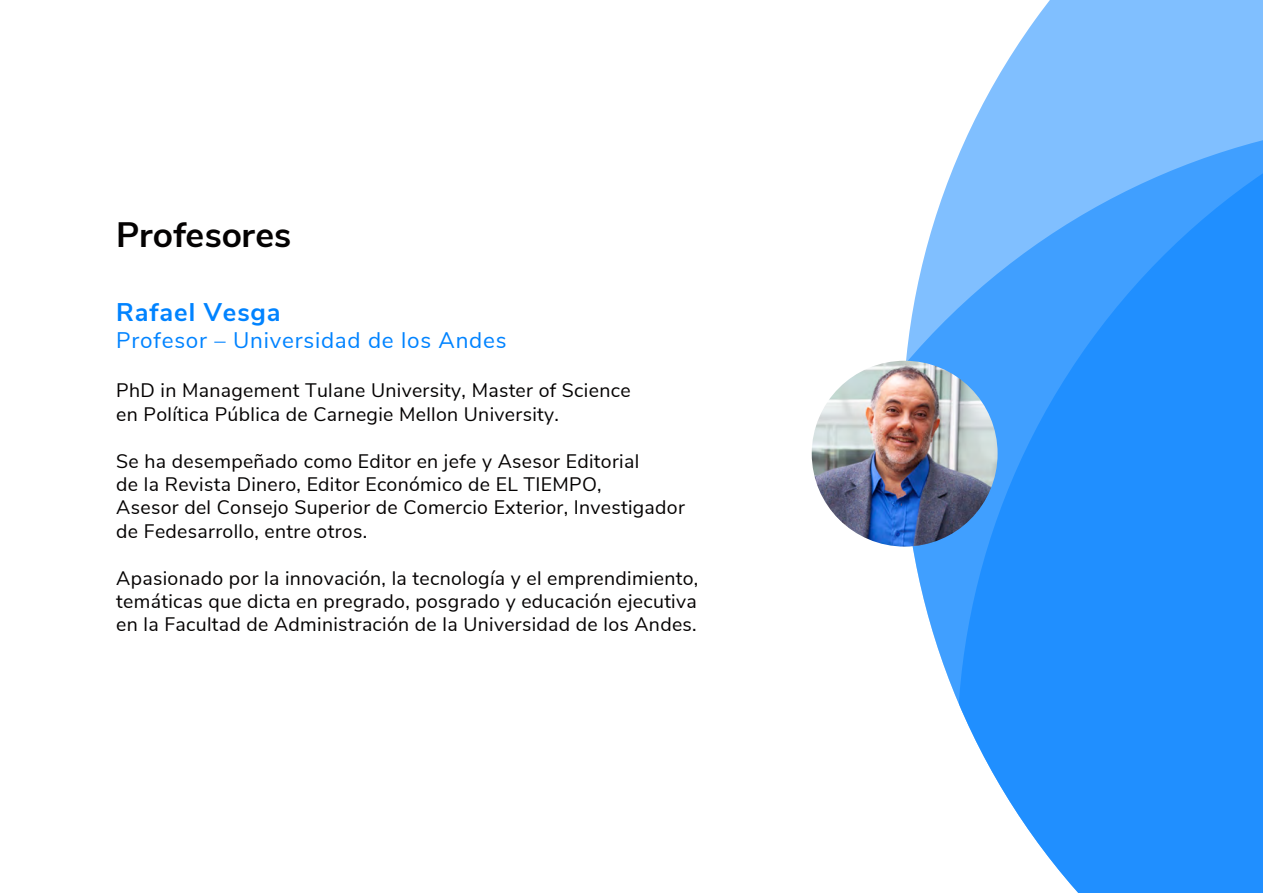
<style>
.page{position:relative;width:1263px;height:893px;background:#fff}
.page>*{position:absolute;margin:0;border:0;box-sizing:border-box;transform-origin:0 0}
.t1{font:700 35.25px "Nunito Sans";color:#040202}
.t2{font:700 25.5px "Nunito Sans";letter-spacing:.035em;color:#0083ff}
.t3{font:22.5px "Nunito Sans";letter-spacing:.035em;color:#0083ff}
.t4{font:19.5px/23.4px "Nunito Sans";letter-spacing:.015em;color:#040202}
</style>
<div class="page">
<svg style="left:903px;top:0;width:360px;height:893px;background:#58abfe"></svg>
<img style="left:812px;top:361px;width:185px;height:186px;border-radius:93px">
<h1 class="t1" style="left:116px;top:209px;width:176px">Profesores</h1>
<h2 class="t2" style="left:116px;top:293px;width:166px">Rafael Vesga</h2>
<p class="t3" style="left:116px;top:323px;width:392px">Profesor – Universidad de los Andes</p>
<p class="t4" style="left:116px;top:378px;width:516px">PhD in Management Tulane University, Master of Science en Política Pública de Carnegie Mellon University.</p>
<p class="t4" style="left:116px;top:448px;width:570px">Se ha desempeñado como Editor en jefe y Asesor Editorial<br>de la Revista Dinero, Editor Económico de EL TIEMPO,<br>Asesor del Consejo Superior de Comercio Exterior, Investigador de Fedesarrollo, entre otros.</p>
<p class="t4" style="left:116px;top:565px;width:584px;text-align:justify">Apasionado por la innovación, la tecnología y el emprendimiento, temáticas que dicta en pregrado, posgrado y educación ejecutiva en la Facultad de Administración de la Universidad de los Andes.</p>
</div>
